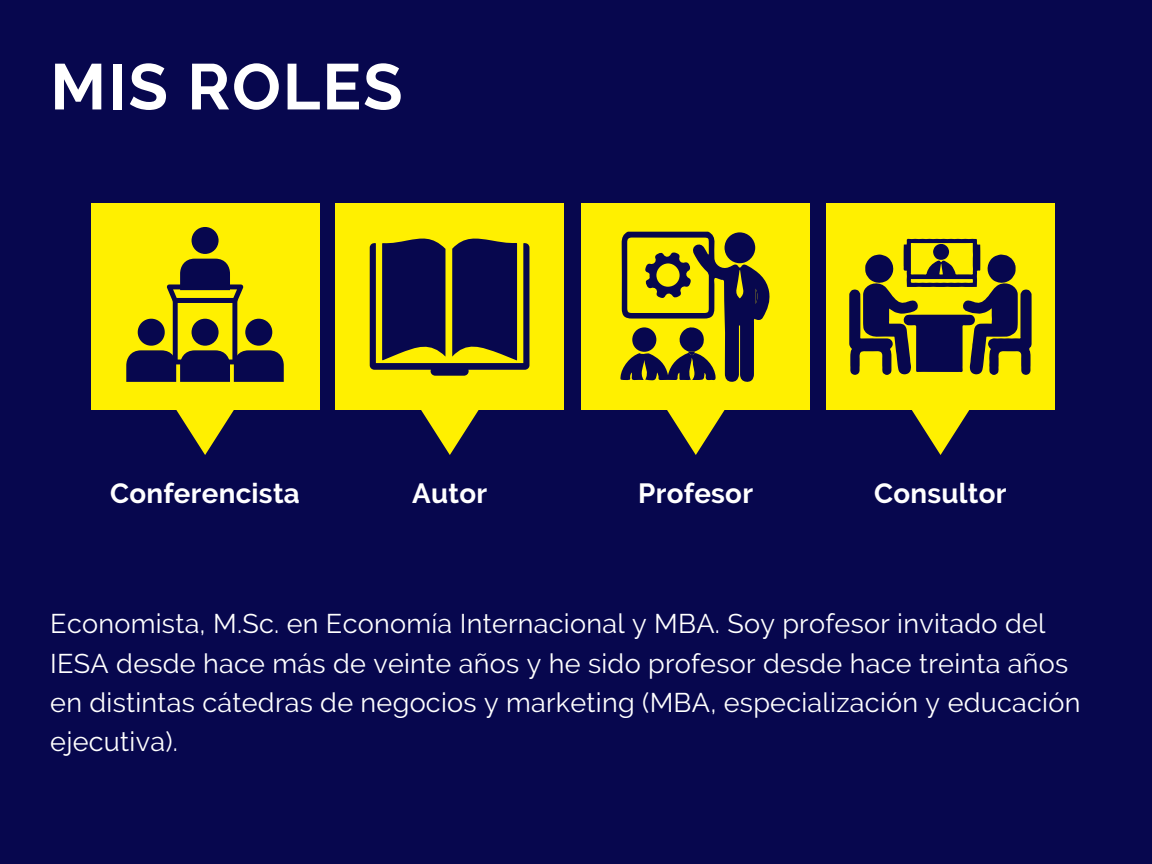
<style>
.page{position:relative;width:1152px;height:864px;background:#07074e}
.page>*{position:absolute;margin:0;border:0;box-sizing:border-box;transform-origin:0 0}
.t1{font:700 64.5px "Raleway";letter-spacing:.03em;color:#fff}
.t2{font:700 27.75px "Raleway";letter-spacing:.01em;color:#fff}
.t3{font:27px/39.3px "Raleway";letter-spacing:.01em;color:#fff}
</style>
<div class="page">
<div style="left:91px;top:203px;width:228px;height:207px;background:#fff000"></div>
<svg style="left:176px;top:410px;width:58px;height:45px"></svg>
<div style="left:336px;top:203px;width:228px;height:207px;background:#fff000"></div>
<svg style="left:421px;top:410px;width:58px;height:45px"></svg>
<div style="left:582px;top:203px;width:228px;height:207px;background:#fff000"></div>
<svg style="left:667px;top:410px;width:58px;height:45px"></svg>
<div style="left:826px;top:203px;width:229px;height:207px;background:#fff000"></div>
<svg style="left:912px;top:410px;width:58px;height:45px"></svg>
<svg style="left:370px;top:238px;width:159px;height:138px"></svg>
<svg style="left:620px;top:232px;width:150px;height:150px"></svg>
<svg style="left:849px;top:239px;width:182px;height:136px"></svg>
<div style="left:192px;top:227px;width:27px;height:27px;background:#07074e;border-radius:50%"></div>
<svg style="left:126px;top:259px;width:158px;height:123px"></svg>
<h1 class="t1" style="left:50px;top:49px;width:354px">MIS ROLES</h1>
<p class="t2" style="left:110px;top:477px;width:191px">Conferencista</p>
<p class="t2" style="left:412px;top:477px;width:76px">Autor</p>
<p class="t2" style="left:638px;top:477px;width:116px">Profesor</p>
<p class="t2" style="left:874px;top:477px;width:134px">Consultor</p>
<p class="t3" style="left:50px;top:604px;width:1032px">Economista, M.Sc. en Economía Internacional y MBA. Soy profesor invitado del IESA desde hace más de veinte años y he sido profesor desde hace treinta años en distintas cátedras de negocios y marketing (MBA, especialización y educación ejecutiva).</p>
</div>
